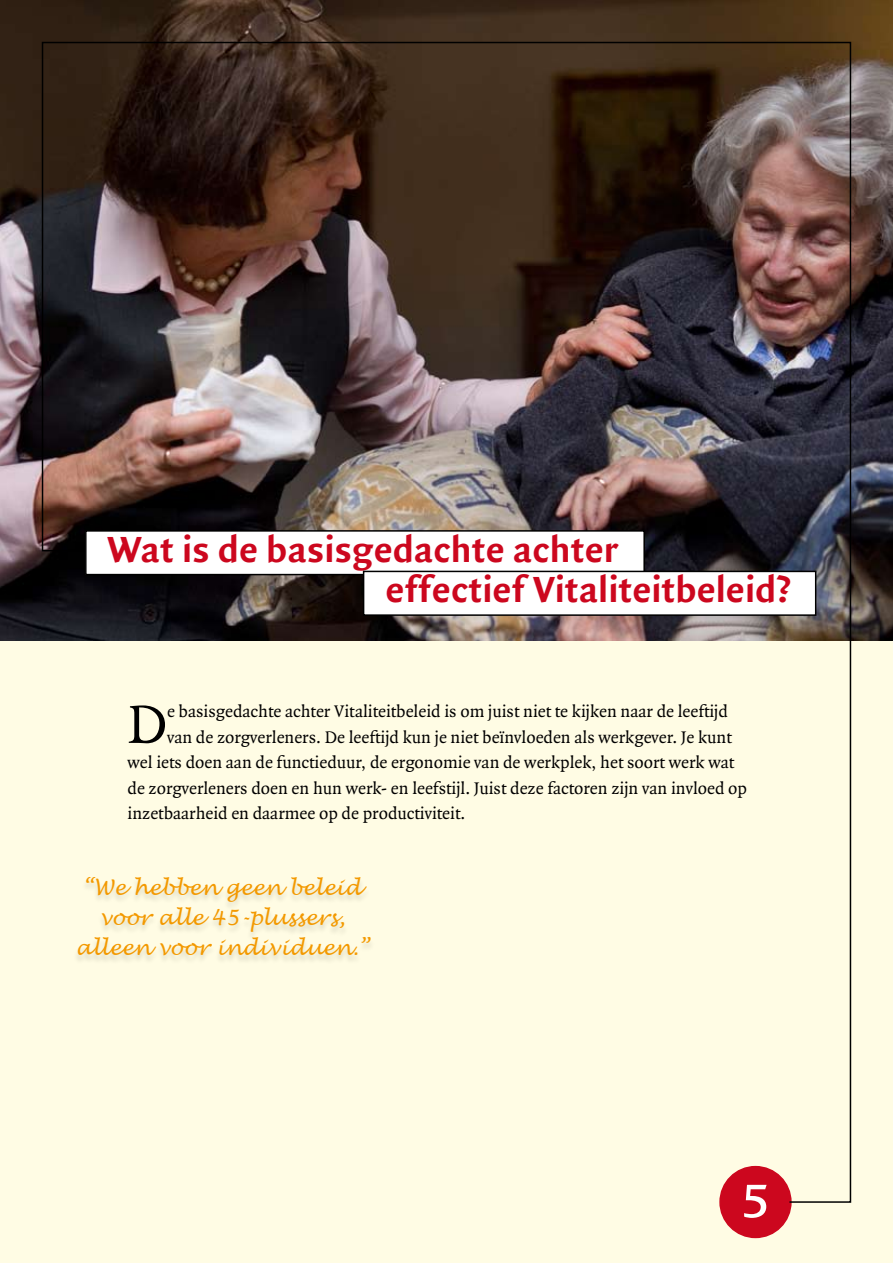
<style>
.page{position:relative;width:893px;height:1263px;background:#fffce4}
.page>*{position:absolute;margin:0;border:0;box-sizing:border-box;transform-origin:0 0}
.t1{font:64.5px "Quadraat Sans Caps";color:#fff}
.t2{font:57.75px "Quadraat";color:#000}
.t3{font:700 39px/40.5px "Quadraat Sans";color:#cc071e}
.t4{font:italic 21px/30px "Lucida Handwriting";color:#f39900;text-align:center}
.t5{font:18px "Quadraat";color:#000}
</style>
<div class="page">
<div style="left:720px;top:1166px;width:71px;height:71px;background:#cc071e;border-radius:50%"></div>
<div style="left:719px;top:1166px;width:73px;height:72px;border:2px solid #cc071e;border-radius:50%"></div>
<img style="left:0;top:0;width:893px;height:640px">
<img style="left:41px;top:41px;width:811px;height:1162px">
<div style="left:73px;top:877px;width:303px;height:88px;background:#000;opacity:.15"></div>
<div style="left:86px;top:531px;width:558px;height:44px;background:#fff"></div>
<div style="left:85px;top:530px;width:560px;height:45px;border:2px solid #000"></div>
<div style="left:364px;top:571px;width:452px;height:44px;background:#fff"></div>
<div style="left:363px;top:571px;width:453px;height:45px;border:2px solid #000"></div>
<h3 class="t3" style="left:386px;top:530px;width:407px;text-indent:-278px">Wat is de basisgedachte achter<br>effectief Vitaliteitbeleid?</h3>
<h2 class="t2" style="left:128px;top:694px;width:41px">D</h2>
<p class="t5" style="left:167px;top:702px;width:562px">e basisgedachte achter Vitaliteitbeleid is om juist niet te kijken naar de leeftijd</p>
<p class="t5" style="left:167px;top:728px;width:566px">van de zorgverleners. De leeftijd kun je niet beïnvloeden als werkgever. Je kunt</p>
<p class="t5" style="left:128px;top:753px;width:608px">wel iets doen aan de functieduur, de ergonomie van de werkplek, het soort werk wat</p>
<p class="t5" style="left:128px;top:779px;width:621px">de zorgverleners doen en hun werk- en leefstijl. Juist deze factoren zijn van invloed op</p>
<p class="t5" style="left:128px;top:804px;width:339px">inzetbaarheid en daarmee op de productiviteit.</p>
<p class="t4" style="left:75px;top:874px;width:295px">“We hebben geen beleid voor alle 45-plussers, alleen voor individuen.”</p>
<h1 class="t1" style="left:739px;top:1159px;width:34px">5</h1>
</div>
